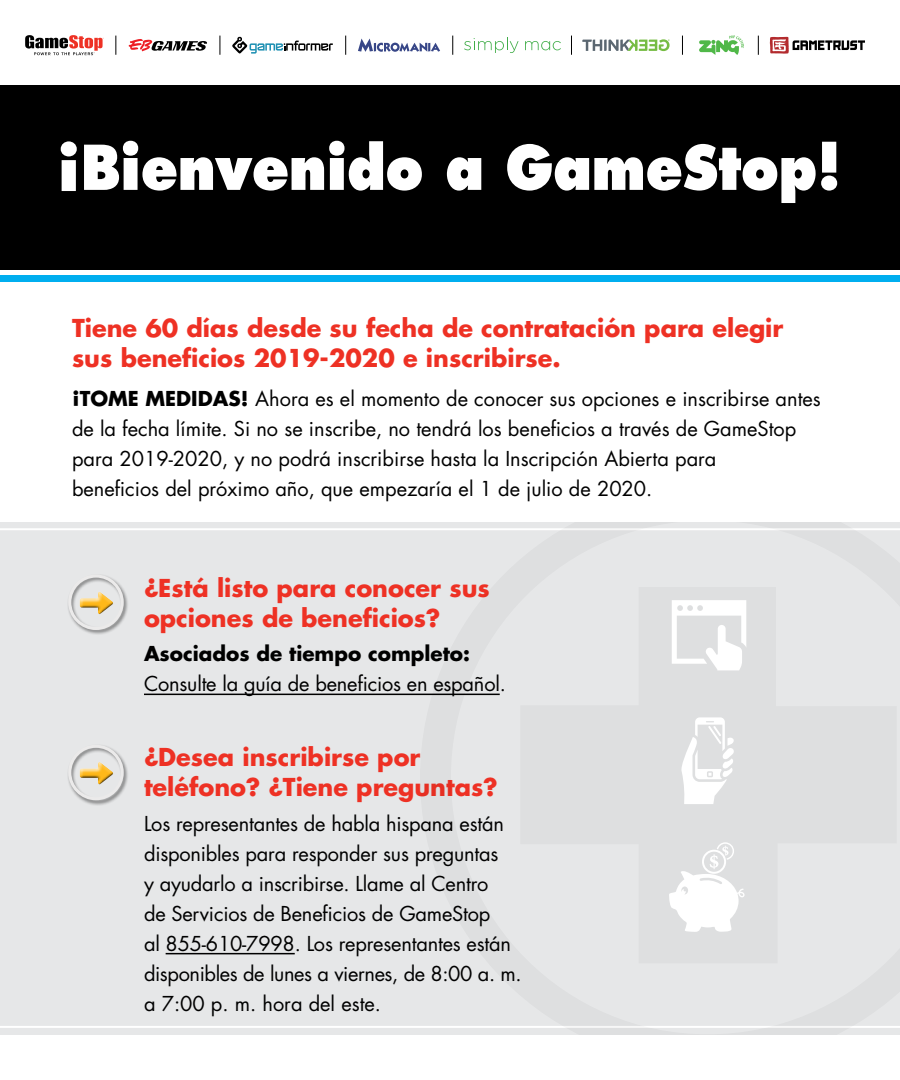
<style>
.page{position:relative;width:900px;height:1080px;background:#fff}
.page>*{position:absolute;margin:0;border:0;box-sizing:border-box;transform-origin:0 0}
.cover_head-sm{font:800 60px "Futura";letter-spacing:-.01em;color:#fff;scale:.9 1}
.body_copy_-_sm{font:700 24px/30px "Futura";color:#ee3124}
.body_copy_-_sm-2{font:20px/30px "Futura";letter-spacing:-.01em;color:#000}
.s1{font-weight:700}
</style>
<div class="page">
<div style="left:0;top:85px;width:900px;height:185px;background:#000"></div>
<div style="left:0;top:275px;width:900px;height:7px;background:#00aeef"></div>
<svg style="left:358px;top:39px;width:82px;height:13px"></svg>
<svg style="left:129px;top:39px;width:78px;height:12px"></svg>
<svg style="left:232px;top:37px;width:101px;height:17px"></svg>
<svg style="left:115px;top:36px;width:1px;height:19px"></svg>
<svg style="left:220px;top:36px;width:1px;height:19px"></svg>
<svg style="left:345px;top:36px;width:1px;height:19px"></svg>
<svg style="left:452px;top:36px;width:1px;height:19px"></svg>
<svg style="left:571px;top:36px;width:1px;height:19px"></svg>
<svg style="left:525px;top:41px;width:36px;height:9px"></svg>
<svg style="left:464px;top:37px;width:55px;height:16px"></svg>
<svg style="left:25px;top:35px;width:79px;height:20px"></svg>
<svg style="left:682px;top:36px;width:1px;height:19px"></svg>
<svg style="left:699px;top:35px;width:45px;height:20px"></svg>
<svg style="left:758px;top:36px;width:1px;height:19px"></svg>
<svg style="left:582px;top:39px;width:88px;height:12px"></svg>
<svg style="left:770px;top:37px;width:95px;height:17px"></svg>
<div style="left:0;top:522px;width:900px;height:513px;background:#e6e7e8"></div>
<hr style="left:144px;top:694px;width:356px;height:1px;background:#000">
<hr style="left:166px;top:953px;width:129px;height:1px;background:#000">
<hr style="left:0;top:528px;width:900px;height:2px;background:#fff">
<hr style="left:0;top:1026px;width:900px;height:2px;background:#fff">
<div style="left:67px;top:574px;width:62px;height:61px;background:#000;opacity:.5"></div>
<div style="left:68px;top:574px;width:56px;height:56px;border:3px solid #ebeaea;border-radius:50%"></div>
<div style="left:76px;top:588px;width:40px;height:27px;background:#fff;opacity:.75"></div>
<div style="left:76px;top:600px;width:41px;height:17px;background:#000;opacity:.75"></div>
<div style="left:67px;top:744px;width:62px;height:62px;background:#000;opacity:.5"></div>
<div style="left:68px;top:745px;width:56px;height:55px;border:3px solid #ebeaea;border-radius:50%"></div>
<div style="left:76px;top:758px;width:40px;height:28px;background:#fff;opacity:.75"></div>
<div style="left:76px;top:770px;width:41px;height:17px;background:#000;opacity:.75"></div>
<svg style="left:682px;top:717px;width:52px;height:87px"></svg>
<svg style="left:672px;top:600px;width:74px;height:70px"></svg>
<svg style="left:669px;top:842px;width:75px;height:90px"></svg>
<p class="cover_head-sm" style="left:56px;top:130px;width:874px">¡Bienvenido a GameStop!</p>
<p class="body_copy_-_sm" style="left:72px;top:312px;width:713px">Tiene 60 días desde su fecha de contratación para elegir sus beneficios 2019-2020 e inscribirse.</p>
<p class="body_copy_-_sm-2" style="left:72px;top:383px;width:750px"><sup>¡</sup><span class="s1">TOME MEDIDAS!</span> Ahora es el momento de conocer sus opciones e inscribirse antes de la fecha límite. Si no se inscribe, no tendrá los beneficios a través de GameStop para 2019-2020, y no podrá inscribirse hasta la Inscripción Abierta para<br>beneficios del próximo año, que empezaría el 1 de julio de 2020.</p>
<p class="body_copy_-_sm" style="left:144px;top:572px;width:347px">¿Está listo para conocer sus opciones de beneficios?</p>
<p class="body_copy_-_sm-2" style="left:144px;top:639px;width:363px"><span class="s1">Asociados de tiempo completo:<br></span>Consulte la guía de beneficios en español.</p>
<p class="body_copy_-_sm" style="left:144px;top:742px;width:355px">¿Desea inscribirse por teléfono? ¿Tiene preguntas?</p>
<p class="body_copy_-_sm-2" style="left:144px;top:808px;width:379px">Los representantes de habla hispana están disponibles para responder sus preguntas<br>y ayudarlo a inscribirse. Llame al Centro<br>de Servicios de Beneficios de GameStop<br>al 855-610-7998. Los representantes están disponibles de lunes a viernes, de 8:00 a. m. a 7:00 p. m. hora del este.</p>
</div>
